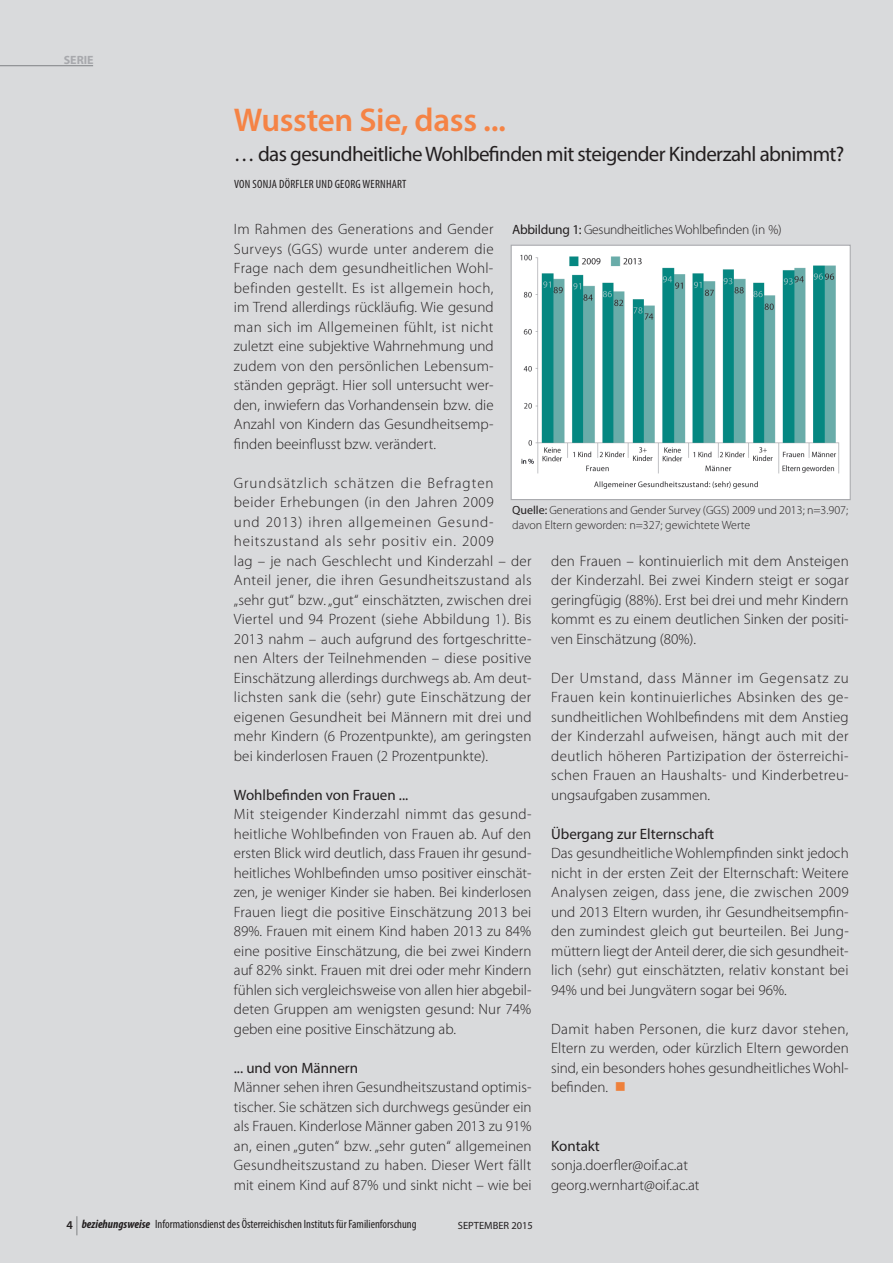
<style>
.page{position:relative;width:893px;height:1263px;background:#d9dadc}
.page>*{position:absolute;margin:0;border:0;box-sizing:border-box;transform-origin:0 0}
.t1{font:600 33px "Myriad Pro";letter-spacing:-.01em;color:#f58345}
.t2{font:21px "Myriad Pro";letter-spacing:-.03em;color:#231f20}
.t3{font:300 15px/19.5px "Myriad Pro";letter-spacing:.01em;color:#231f20;text-align:justify}
.t4{font:15px "Myriad Pro";color:#231f20}
.t5{font:300 13.5px "Myriad Pro";letter-spacing:-.02em;color:#231f20}
.t6{font:300 12px/15px "Myriad Pro";color:#231f20}
.t7{font:condensed 12px "Myriad Pro";color:#231f20}
.t8{font:condensed 12px "Myriad Pro";letter-spacing:.02em;color:#231f20}
.t9{font:700 12px "Myriad Pro";color:#a8a9ad}
.t10{font:10.5px "Myriad Pro";color:#231f20}
.s1{font-weight:400}
.s2{color:#ee803b}
.s3{font-weight:600;font-stretch:normal}
.s4{font-weight:700;font-style:italic}
</style>
<div class="page">
<hr style="left:0;top:65px;width:93px;height:1px;background:#808285">
<img style="left:513px;top:247px;width:336px;height:251px">
<div style="left:511px;top:245px;width:340px;height:255px;border:1px solid #a8a9ad"></div>
<svg style="left:77px;top:1216px;width:1px;height:19px"></svg>
<p class="t9" style="left:64px;top:52px;width:31px">SERIE</p>
<h1 class="t1" style="left:234px;top:99px;width:274px">Wussten Sie, dass ...</h1>
<h2 class="t2" style="left:234px;top:141px;width:612px">… das gesundheitliche Wohlbefinden mit steigender Kinderzahl abnimmt?</h2>
<p class="t8" style="left:234px;top:177px;width:174px">VON SONJA DÖRFLER UND GEORG WERNHART</p>
<p class="t3" style="left:234px;top:220px;width:261px">Im Rahmen des Generations and Gender Surveys (GGS) wurde unter anderem die Frage nach dem gesundheitlichen Wohl&shy;befinden gestellt. Es ist allgemein hoch, im Trend allerdings rückläufig. Wie gesund man sich im Allgemeinen fühlt, ist nicht zuletzt eine subjektive Wahrnehmung und zudem von den persönlichen Lebensum&shy;ständen geprägt. Hier soll untersucht wer&shy;den, inwiefern das Vorhandensein bzw. die Anzahl von Kindern das Gesundheitsemp&shy;finden beeinflusst bzw. verändert.</p>
<p class="t3" style="left:234px;top:473px;width:299px;text-align:left">Grundsätzlich schätzen die Befragten beider Erhebungen (in den Jahren 2009<br>und 2013) ihren allgemeinen Gesund&shy;heitszustand als sehr positiv ein. 2009<br>lag – je nach Geschlecht und Kinderzahl – der Anteil jener, die ihren Gesundheitszustand als „sehr gut“ bzw. „gut“ einschätzten, zwischen drei Viertel und 94 Prozent (siehe Abbildung 1). Bis 2013 nahm – auch aufgrund des fortgeschritte&shy;nen Alters der Teilnehmenden – diese positive Einschätzung allerdings durchwegs ab. Am deut&shy;lichsten sank die (sehr) gute Einschätzung der eigenen Gesundheit bei Männern mit drei und mehr Kindern (6 Prozentpunkte), am geringsten bei kinderlosen Frauen (2 Prozentpunkte).</p>
<p class="t4" style="left:234px;top:785px;width:176px">Wohlbefinden von Frauen ...</p>
<p class="t3" style="left:234px;top:805px;width:299px">Mit steigender Kinderzahl nimmt das gesund&shy;heitliche Wohlbefinden von Frauen ab. Auf den ersten Blick wird deutlich, dass Frauen ihr gesund&shy;heitliches Wohlbefinden umso positiver einschät&shy;zen, je weniger Kinder sie haben. Bei kinderlosen Frauen liegt die positive Einschätzung 2013 bei 89%. Frauen mit einem Kind haben 2013 zu 84% eine positive Einschätzung, die bei zwei Kindern auf 82% sinkt. Frauen mit drei oder mehr Kindern fühlen sich vergleichsweise von allen hier abgebil&shy;deten Gruppen am wenigsten gesund: Nur 74% geben eine positive Einschätzung ab.</p>
<p class="t4" style="left:234px;top:1058px;width:126px">... und von Männern</p>
<p class="t3" style="left:234px;top:1078px;width:299px">Männer sehen ihren Gesundheitszustand optimis&shy;tischer. Sie schätzen sich durchwegs gesünder ein als Frauen. Kinderlose Männer gaben 2013 zu 91% an, einen „guten“ bzw. „sehr guten“ allgemeinen Gesundheitszustand zu haben. Dieser Wert fällt mit einem Kind auf 87% und sinkt nicht – wie bei</p>
<p class="t5" style="left:512px;top:222px;width:271px"><span class="s1">Abbildung 1:</span> Gesundheitliches Wohlbefinden (in %)</p>
<p class="t6" style="left:512px;top:503px;width:338px"><span class="s1">Quelle:</span> Generations and Gender Survey (GGS) 2009 und 2013; n=3.907; davon Eltern geworden: n=327; gewichtete Werte</p>
<p class="t3" style="left:551px;top:551px;width:299px">den Frauen – kontinuierlich mit dem Ansteigen der Kinderzahl. Bei zwei Kindern steigt er sogar geringfügig (88%). Erst bei drei und mehr Kindern kommt es zu einem deutlichen Sinken der positi&shy;ven Einschätzung (80%).</p>
<p class="t3" style="left:551px;top:668px;width:299px">Der Umstand, dass Männer im Gegensatz zu Frauen kein kontinuierliches Absinken des ge&shy;sundheitlichen Wohlbefindens mit dem Anstieg der Kinderzahl aufweisen, hängt auch mit der deutlich höheren Partizipation der österreichi&shy;schen Frauen an Haushalts- und Kinderbetreu&shy;ungsaufgaben zusammen.</p>
<p class="t4" style="left:551px;top:824px;width:165px">Übergang zur Elternschaft</p>
<p class="t3" style="left:551px;top:844px;width:299px">Das gesundheitliche Wohlempfinden sinkt jedoch nicht in der ersten Zeit der Elternschaft: Weitere Analysen zeigen, dass jene, die zwischen 2009 und 2013 Eltern wurden, ihr Gesundheitsempfin&shy;den zumindest gleich gut beurteilen. Bei Jung&shy;müttern liegt der Anteil derer, die sich gesundheit&shy;lich (sehr) gut einschätzten, relativ konstant bei 94% und bei Jungvätern sogar bei 96%.</p>
<p class="t3" style="left:551px;top:1019px;width:299px">Damit haben Personen, die kurz davor stehen, Eltern zu werden, oder kürzlich Eltern geworden sind, ein besonders hohes gesundheitliches Wohl&shy;befinden. <span class="s2">■</span></p>
<p class="t4" style="left:551px;top:1136px;width:50px">Kontakt</p>
<p class="t3" style="left:551px;top:1156px;width:150px">sonja.doerfler@oif.ac.at georg.wernhart@oif.ac.at</p>
<p class="t7" style="left:67px;top:1217px;width:351px"><span class="s3">4</span> <span class="s4">beziehungsweise</span> Informationsdienst des Österreichischen Instituts für Familienforschung</p>
<p class="t10" style="left:458px;top:1219px;width:77px">SEPTEMBER 2015</p>
</div>
